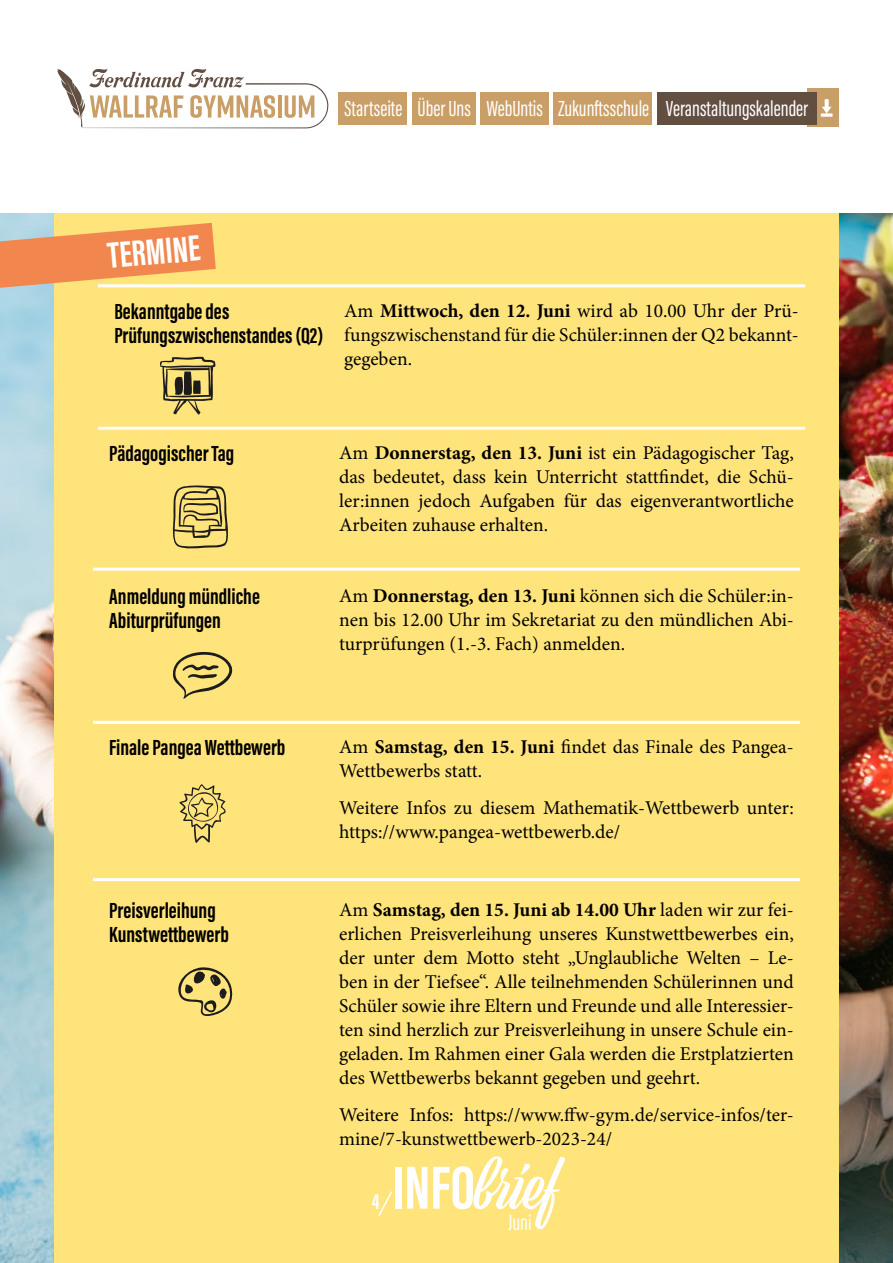
<style>
.page{position:relative;width:893px;height:1263px;background:#fff}
.page>*{position:absolute;margin:0;border:0;box-sizing:border-box;transform-origin:0 0}
.t1{font:62.7px "Viktor Script";color:#fff}
.t2{font:700 37.5px "Acumin Pro Extra Cond";color:#fff}
.t3{font:700 22.5px/24px "Acumin Pro Extra Cond";color:#000}
.t4{font:22.5px "Acumin Pro Extra Cond";color:#fff}
.t5{font:700 22.5px "Acumin Pro Extra Cond";color:#fff}
.t6{font:19.5px/24px "Minion Pro";color:#000;text-align:justify}
.s1{font-weight:700}
.s2{font-family:"Acumin Pro Extra Cond";font-weight:700}
</style>
<div class="page">
<img style="left:0;top:213px;width:893px;height:1050px">
<div style="left:54px;top:206px;width:785px;height:1057px;background:#ffe37b"></div>
<svg style="left:0;top:223px;width:216px;height:65px"></svg>
<div style="left:0;top:0;width:893px;height:213px;background:#fff"></div>
<hr style="left:98px;top:427px;width:707px;height:3px;background:#fff">
<svg style="left:179px;top:784px;width:47px;height:59px"></svg>
<hr style="left:93px;top:568px;width:707px;height:3px;background:#fff">
<hr style="left:93px;top:721px;width:707px;height:3px;background:#fff">
<hr style="left:93px;top:878px;width:707px;height:3px;background:#fff">
<svg style="left:172px;top:485px;width:56px;height:64px"></svg>
<svg style="left:172px;top:652px;width:61px;height:47px"></svg>
<svg style="left:378px;top:1191px;width:14px;height:25px"></svg>
<div style="left:808px;top:89px;width:31px;height:38px;background:#ca9e67"></div>
<div style="left:339px;top:92px;width:68px;height:32px;background:#ca9e67"></div>
<div style="left:481px;top:92px;width:68px;height:32px;background:#ca9e67"></div>
<div style="left:657px;top:92px;width:159px;height:32px;background:#634e42"></div>
<div style="left:412px;top:92px;width:64px;height:32px;background:#ca9e67"></div>
<div style="left:553px;top:92px;width:99px;height:32px;background:#ca9e67"></div>
<svg style="left:57px;top:69px;width:271px;height:59px"></svg>
<svg style="left:821px;top:99px;width:12px;height:18px"></svg>
<svg style="left:178px;top:967px;width:55px;height:49px"></svg>
<svg style="left:160px;top:356px;width:55px;height:59px"></svg>
<hr style="left:98px;top:284px;width:707px;height:3px;background:#fff">
<p class="t4" style="left:344px;top:95px;width:465px">Startseite Über Uns WebUntis Zukunftsschule Veranstaltungskalender</p>
<h2 class="t2" style="left:106px;top:233px;width:94px;rotate:-5deg">TERMINE</h2>
<p class="t3" style="left:114px;top:299px;width:210px">Bekanntgabe des<br>Prüfungszwischenstandes (Q2)</p>
<p class="t6" style="left:344px;top:298px;width:456px">Am <span class="s1">Mittwoch, den 12. Juni</span> wird ab 10.00 Uhr der Prü&shy;fungszwischenstand für die Schüler:innen der Q2 bekannt&shy;gegeben.</p>
<p class="t3" style="left:109px;top:442px;width:126px">Pädagogischer Tag</p>
<p class="t3" style="left:109px;top:585px;width:152px">Anmeldung mündliche<br>Abiturprüfungen</p>
<p class="t6" style="left:339px;top:441px;width:456px">Am <span class="s1">Donnerstag, den 13. Juni</span> ist ein Pädagogischer Tag, das bedeutet, dass kein Unterricht stattfindet, die Schü&shy;ler:innen jedoch Aufgaben für das eigenverantwortliche Arbeiten zuhause erhalten.</p>
<p class="t6" style="left:339px;top:584px;width:456px">Am <span class="s1">Donnerstag, den 13. Juni</span> können sich die Schüler:in&shy;nen bis 12.00 Uhr im Sekretariat zu den mündlichen Abi&shy;turprüfungen (1.-3. Fach) anmelden.</p>
<p class="t3" style="left:109px;top:736px;width:178px">Finale Pangea Wettbewerb</p>
<p class="t3" style="left:109px;top:898px;width:121px">Preisverleihung<br>Kunstwettbewerb</p>
<p class="t6" style="left:339px;top:735px;width:456px">Am <span class="s1">Samstag, den 15. Juni</span> findet das Finale des Pangea-<br>Wettbewerbs statt.</p>
<p class="t6" style="left:339px;top:796px;width:456px">Weitere Infos zu diesem Mathematik-Wettbewerb unter: https://www.pangea-wettbewerb.de/</p>
<p class="t6" style="left:339px;top:897px;width:456px">Am <span class="s1">Samstag, den 15. Juni ab 14.00 Uhr</span> laden wir zur fei&shy;erlichen Preisverleihung unseres Kunstwettbewerbes ein, der unter dem Motto steht „Unglaubliche Welten – Le&shy;ben in der Tiefsee“. Alle teilnehmenden Schülerinnen und Schüler sowie ihre Eltern und Freunde und alle Interessier&shy;ten sind herzlich zur Preisverleihung in unsere Schule ein&shy;geladen. Im Rahmen einer Gala werden die Erstplatzierten des Wettbewerbs bekannt gegeben und geehrt.</p>
<p class="t6" style="left:339px;top:1102px;width:456px">Weitere Infos: https://www.ffw-gym.de/service-infos/ter&shy;mine/7-kunstwettbewerb-2023-24/</p>
<p class="t5" style="left:372px;top:1188px;width:9px">4</p>
<h1 class="t1" style="left:392px;top:1150px;width:167px"><span class="s2">INFO</span>brief</h1>
<p class="t4" style="left:508px;top:1209px;width:25px">Juni</p>
</div>
